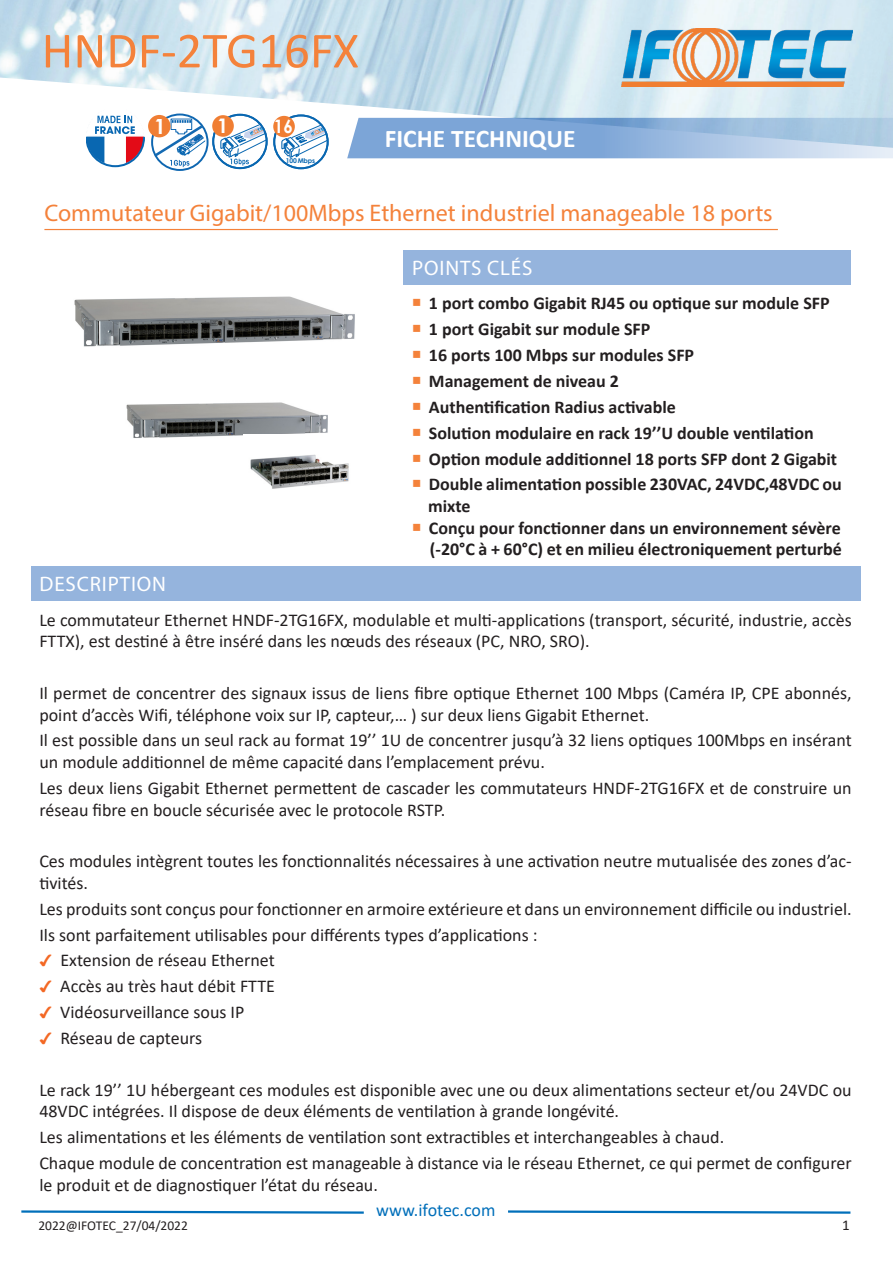
<style>
.page{position:relative;width:893px;height:1263px;background:#fff}
.page>*{position:absolute;margin:0;border:0;box-sizing:border-box;transform-origin:0 0}
.t1{font:51px "Calibri";color:#f4823b}
.t2{font:700 25.5px "Calibri";color:#fff}
.Description_Produit{font:24px "Myriad Pro";color:#f4823b}
.Titres{font:21px "Myriad Pro";letter-spacing:.04em;color:#fff}
.t3{font:700 20.85px "Century Gothic";color:#fff}
.t4{font:700 20.1px "Century Gothic";color:#fff}
.t5{font:700 18.45px "Century Gothic";color:#fff;scale:.92 1}
.Texte{font:18px/21.6px "Calibri";color:#231f20}
.Pts_Clés_-_Texte{font:700 18px "Calibri";color:#231f20}
.t6{font:18px "Calibri";color:#006fba}
.t7{font:15px "Calibri";color:#231f20}
.t8{font:13.5px "Calibri";color:#231f20}
.t9{font:700 6.6px "Century Gothic";letter-spacing:-.02em;color:#0967b1}
.s1{font-family:"Arial Unicode MS";font-size:15px;color:#f36824}
</style>
<div class="page">
<svg style="left:508px;top:1210px;width:343px;height:4px"></svg>
<svg style="left:21px;top:1210px;width:343px;height:4px"></svg>
<img style="left:0;top:0;width:893px;height:148px">
<svg style="left:347px;top:118px;width:546px;height:40px;background:#93b5dd"></svg>
<img style="left:621px;top:28px;width:231px;height:59px">
<svg style="left:86px;top:108px;width:60px;height:59px"></svg>
<svg style="left:213px;top:115px;width:54px;height:53px"></svg>
<svg style="left:220px;top:118px;width:47px;height:48px"></svg>
<div style="left:213px;top:114px;width:55px;height:55px;border:2px solid #0967b1;border-radius:50%"></div>
<div style="left:213px;top:115px;width:21px;height:22px;background:#f07e33;border-radius:50%"></div>
<svg style="left:274px;top:115px;width:54px;height:53px"></svg>
<svg style="left:281px;top:118px;width:47px;height:40px"></svg>
<div style="left:273px;top:115px;width:56px;height:54px;border:2px solid #0967b1;border-radius:50%"></div>
<div style="left:273px;top:116px;width:22px;height:21px;background:#f07e33;border-radius:50%"></div>
<img style="left:57px;top:230px;width:304px;height:117px">
<img style="left:126px;top:402px;width:202px;height:36px">
<img style="left:243px;top:435px;width:106px;height:54px">
<svg style="left:152px;top:114px;width:56px;height:56px"></svg>
<div style="left:151px;top:114px;width:58px;height:57px;border:2px solid #0f67b1;border-radius:50%"></div>
<div style="left:149px;top:115px;width:22px;height:22px;background:#f07e34;border-radius:50%"></div>
<svg style="left:155px;top:118px;width:52px;height:49px"></svg>
<div style="left:403px;top:250px;width:447px;height:34px;background:#95b4dd"></div>
<div style="left:31px;top:566px;width:829px;height:35px;background:#95b4dd"></div>
<hr style="left:44px;top:229px;width:734px;height:1px;background:#f4823b">
<h1 class="t1" style="left:42px;top:15px;width:319px">HNDF-2TG16FX</h1>
<p class="t3" style="left:154px;top:110px;width:13px">1</p>
<p class="t5" style="left:274px;top:112px;width:22px">16</p>
<p class="t4" style="left:217px;top:111px;width:13px">1</p>
<p class="t9" style="left:286px;top:155px;width:31px">100 Mbps</p>
<h2 class="t2" style="left:385px;top:120px;width:192px">FICHE TECHNIQUE</h2>
<p class="Description_Produit" style="left:44px;top:198px;width:730px">Commutateur Gigabit/100Mbps Ethernet industriel manageable 18 ports</p>
<p class="Titres" style="left:412px;top:255px;width:122px">POINTS CLÉS</p>
<p class="Pts_Clés_-_Texte" style="left:429px;top:291px;width:402px">1 port combo Gigabit RJ45 ou optique sur module SFP</p>
<p class="Pts_Clés_-_Texte" style="left:429px;top:317px;width:223px">1 port Gigabit sur module SFP</p>
<p class="Pts_Clés_-_Texte" style="left:429px;top:342px;width:267px">16 ports 100 Mbps sur modules SFP</p>
<p class="Pts_Clés_-_Texte" style="left:429px;top:368px;width:192px">Management de niveau 2</p>
<p class="Pts_Clés_-_Texte" style="left:429px;top:394px;width:248px">Authentification Radius activable</p>
<p class="Pts_Clés_-_Texte" style="left:429px;top:420px;width:386px">Solution modulaire en rack 19’’U double ventilation</p>
<p class="Pts_Clés_-_Texte" style="left:429px;top:446px;width:410px">Option module additionnel 18 ports SFP dont 2 Gigabit</p>
<p class="Pts_Clés_-_Texte" style="left:429px;top:472px;width:414px">Double alimentation possible 230VAC, 24VDC,48VDC ou</p>
<p class="Pts_Clés_-_Texte" style="left:428px;top:493px;width:44px">mixte</p>
<p class="Pts_Clés_-_Texte" style="left:429px;top:515px;width:413px">Conçu pour fonctionner dans un environnement sévère</p>
<p class="Pts_Clés_-_Texte" style="left:430px;top:536px;width:413px">(-20°C à + 60°C) et en milieu électroniquement perturbé</p>
<p class="Titres" style="left:40px;top:571px;width:128px">DESCRIPTION</p>
<p class="Texte" style="left:39px;top:608px;width:814px">Le commutateur Ethernet HNDF-2TG16FX, modulable et multi-applications (transport, sécurité, industrie, accès<br>FTTX), est destiné à être inséré dans les nœuds des réseaux (PC, NRO, SRO).</p>
<p class="Texte" style="left:39px;top:682px;width:814px">Il permet de concentrer des signaux issus de liens fibre optique Ethernet 100 Mbps (Caméra IP, CPE abonnés, point d’accès Wifi, téléphone voix sur IP, capteur,… ) sur deux liens Gigabit Ethernet.</p>
<p class="Texte" style="left:39px;top:729px;width:814px">Il est possible dans un seul rack au format 19’’ 1U de concentrer jusqu’à 32 liens optiques 100Mbps en insérant un module additionnel de même capacité dans l’emplacement prévu.</p>
<p class="Texte" style="left:39px;top:777px;width:814px">Les deux liens Gigabit Ethernet permettent de cascader les commutateurs HNDF-2TG16FX et de construire un réseau fibre en boucle sécurisée avec le protocole RSTP.</p>
<p class="Texte" style="left:39px;top:850px;width:814px">Ces modules intègrent toutes les fonctionnalités nécessaires à une activation neutre mutualisée des zones d’ac&shy;tivités.</p>
<p class="Texte" style="left:39px;top:897px;width:814px">Les produits sont conçus pour fonctionner en armoire extérieure et dans un environnement difficile ou industriel.</p>
<p class="Texte" style="left:39px;top:923px;width:500px">Ils sont parfaitement utilisables pour différents types d’applications :</p>
<p class="Texte" style="left:39px;top:949px;width:237px"><span class="s1">✔</span> Extension de réseau Ethernet</p>
<p class="Texte" style="left:39px;top:975px;width:237px"><span class="s1">✔</span> Accès au très haut débit FTTE</p>
<p class="Texte" style="left:39px;top:1001px;width:207px"><span class="s1">✔</span> Vidéosurveillance sous IP</p>
<p class="Texte" style="left:39px;top:1027px;width:164px"><span class="s1">✔</span> Réseau de capteurs</p>
<p class="Texte" style="left:39px;top:1078px;width:814px">Le rack 19’’ 1U hébergeant ces modules est disponible avec une ou deux alimentations secteur et/ou 24VDC ou<br>48VDC intégrées. Il dispose de deux éléments de ventilation à grande longévité.</p>
<p class="Texte" style="left:39px;top:1126px;width:686px">Les alimentations et les éléments de ventilation sont extractibles et interchangeables à chaud.</p>
<p class="Texte" style="left:39px;top:1152px;width:814px">Chaque module de concentration est manageable à distance via le réseau Ethernet, ce qui permet de configurer le produit et de diagnostiquer l’état du réseau.</p>
<p class="t8" style="left:38px;top:1216px;width:151px">2022@IFOTEC_27/04/2022</p>
<p class="t6" style="left:376px;top:1197px;width:121px">www.ifotec.com</p>
<p class="t7" style="left:842px;top:1215px;width:9px">1</p>
</div>
